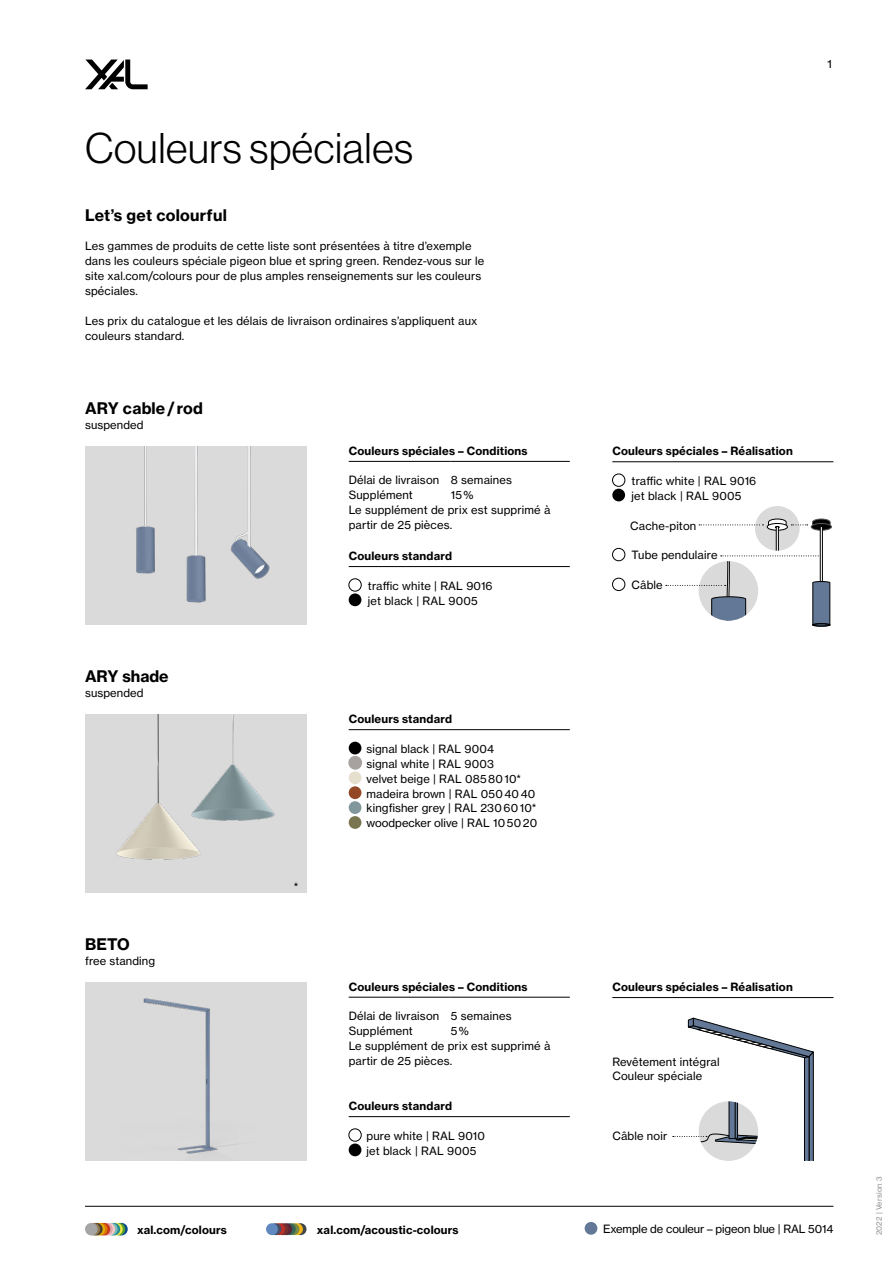
<style>
.page{position:relative;width:893px;height:1263px;background:#fff}
.page>*{position:absolute;margin:0;border:0;box-sizing:border-box;transform-origin:0 0}
.t1{font:42px "N Haas Grotesk DS Pro 45 Lt";letter-spacing:.015em;color:#000}
.t2{font:15.75px "N Haas Grotesk TX Pro 75 Bd";letter-spacing:.01em;color:#000}
.t3{font:11.25px/14.9px "N Haas Grotesk TX Pro 55 Rg";letter-spacing:.015em;color:#000}
.t4{font:11.25px "N Haas Grotesk TX Pro 75 Bd";letter-spacing:.015em;color:#000}
.t5{font:11.25px "N Haas Grotesk TX Pro 55 Rg";letter-spacing:-.01em;color:#000}
.t6{font:7.5px "N Haas Grotesk TX Pro 55 Rg";letter-spacing:.015em;color:#929292}
</style>
<div class="page">
<div style="left:85px;top:446px;width:221px;height:179px;background:#dadada"></div>
<img style="left:230px;top:446px;width:40px;height:133px">
<img style="left:186px;top:446px;width:20px;height:157px">
<img style="left:136px;top:446px;width:19px;height:128px">
<div style="left:85px;top:982px;width:221px;height:179px;background:#dadada"></div>
<img style="left:143px;top:998px;width:92px;height:156px">
<svg style="left:85px;top:60px;width:63px;height:29px"></svg>
<hr style="left:85px;top:1206px;width:748px;height:1px;background:#000">
<div style="left:85px;top:714px;width:221px;height:179px;background:#dadada"></div>
<img style="left:219px;top:714px;width:56px;height:107px">
<img style="left:116px;top:714px;width:103px;height:146px">
<svg style="left:115px;top:1223px;width:13px;height:12px"></svg>
<div style="left:113px;top:1223px;width:12px;height:12px;background:#549f2d;border-radius:50%"></div>
<svg style="left:110px;top:1223px;width:13px;height:12px"></svg>
<svg style="left:108px;top:1223px;width:12px;height:12px"></svg>
<svg style="left:105px;top:1223px;width:13px;height:12px"></svg>
<div style="left:103px;top:1223px;width:12px;height:12px;background:#f9c9c9;border-radius:50%"></div>
<svg style="left:100px;top:1223px;width:13px;height:12px"></svg>
<div style="left:98px;top:1223px;width:12px;height:12px;background:#c4341b;border-radius:50%"></div>
<svg style="left:95px;top:1223px;width:13px;height:12px"></svg>
<div style="left:93px;top:1223px;width:12px;height:12px;background:#e0ab04;border-radius:50%"></div>
<svg style="left:90px;top:1223px;width:13px;height:12px"></svg>
<div style="left:88px;top:1223px;width:12px;height:12px;background:#8e7850;border-radius:50%"></div>
<div style="left:85px;top:1223px;width:13px;height:12px;background:#a6a5a5;border-radius:50%"></div>
<div style="left:295px;top:1223px;width:11px;height:12px;background:#414549;border-radius:50%"></div>
<svg style="left:291px;top:1223px;width:12px;height:12px"></svg>
<div style="left:287px;top:1223px;width:12px;height:12px;background:#798a45;border-radius:50%"></div>
<svg style="left:284px;top:1223px;width:12px;height:12px"></svg>
<div style="left:280px;top:1223px;width:12px;height:12px;background:#5c263a;border-radius:50%"></div>
<div style="left:277px;top:1223px;width:12px;height:12px;background:#733230;border-radius:50%"></div>
<svg style="left:273px;top:1223px;width:12px;height:12px"></svg>
<div style="left:270px;top:1223px;width:11px;height:12px;background:#474e66;border-radius:50%"></div>
<div style="left:266px;top:1223px;width:12px;height:12px;background:#6189bf;border-radius:50%"></div>
<div style="left:612px;top:474px;width:13px;height:12px;border:1px solid #000;border-radius:50%"></div>
<div style="left:612px;top:489px;width:13px;height:12px;background:#000;border-radius:50%"></div>
<div style="left:612px;top:548px;width:13px;height:13px;border:1px solid #000;border-radius:50%"></div>
<div style="left:612px;top:578px;width:13px;height:13px;border:1px solid #000;border-radius:50%"></div>
<div style="left:349px;top:579px;width:12px;height:12px;border:1px solid #000;border-radius:50%"></div>
<div style="left:349px;top:593px;width:12px;height:13px;background:#000;border-radius:50%"></div>
<hr style="left:612px;top:461px;width:221px;height:1px;background:#000">
<hr style="left:349px;top:566px;width:221px;height:1px;background:#000">
<div style="left:349px;top:1129px;width:12px;height:12px;border:1px solid #000;border-radius:50%"></div>
<div style="left:349px;top:1143px;width:12px;height:13px;background:#000;border-radius:50%"></div>
<hr style="left:612px;top:997px;width:221px;height:1px;background:#000">
<hr style="left:349px;top:1116px;width:221px;height:1px;background:#000">
<div style="left:585px;top:1222px;width:12px;height:13px;background:#637897;border-radius:50%"></div>
<svg style="left:673px;top:1017px;width:141px;height:144px"></svg>
<div style="left:811px;top:523px;width:21px;height:7px;border:1px solid #575756;border-radius:50%"></div>
<div style="left:755px;top:506px;width:45px;height:45px;background:#dadada;border-radius:50%"></div>
<svg style="left:666px;top:519px;width:165px;height:107px"></svg>
<hr style="left:349px;top:729px;width:221px;height:1px;background:#000">
<div style="left:349px;top:742px;width:12px;height:12px;background:#000;border-radius:50%"></div>
<div style="left:349px;top:756px;width:13px;height:13px;background:#a7a2a0;border-radius:50%"></div>
<div style="left:349px;top:756px;width:13px;height:13px;border:1px solid #a7a2a0;border-radius:50%"></div>
<div style="left:349px;top:771px;width:12px;height:13px;background:#e6dfcd;border-radius:50%"></div>
<div style="left:349px;top:786px;width:12px;height:13px;background:#934724;border-radius:50%"></div>
<div style="left:349px;top:801px;width:12px;height:13px;background:#82979b;border-radius:50%"></div>
<div style="left:349px;top:816px;width:12px;height:13px;background:#797550;border-radius:50%"></div>
<hr style="left:349px;top:461px;width:102px;height:1px;background:#000">
<hr style="left:451px;top:461px;width:119px;height:1px;background:#000">
<hr style="left:349px;top:997px;width:102px;height:1px;background:#000">
<hr style="left:451px;top:997px;width:119px;height:1px;background:#000">
<h1 class="t1" style="left:85px;top:125px;width:330px">Couleurs spéciales</h1>
<h2 class="t2" style="left:85px;top:205px;width:143px">Let’s get colourful</h2>
<p class="t3" style="left:85px;top:239px;width:401px">Les gammes de produits de cette liste sont présentées à titre d’exemple dans les couleurs spéciale pigeon blue et spring green. Rendez-vous sur le site xal.com/colours pour de plus amples renseignements sur les couleurs spéciales.</p>
<p class="t3" style="left:85px;top:313px;width:394px">Les prix du catalogue et les délais de livraison ordinaires s’appliquent aux couleurs standard.</p>
<h2 class="t2" style="left:85px;top:398px;width:119px">ARY cable / rod</h2>
<p class="t3" style="left:85px;top:417px;width:60px">suspended</p>
<h2 class="t2" style="left:85px;top:666px;width:85px">ARY shade</h2>
<p class="t3" style="left:85px;top:685px;width:60px">suspended</p>
<h2 class="t2" style="left:85px;top:934px;width:46px">BETO</h2>
<p class="t3" style="left:85px;top:953px;width:72px">free standing</p>
<p class="t3" style="left:294px;top:879px;width:6px">*</p>
<p class="t4" style="left:349px;top:444px;width:180px">Couleurs spéciales – Conditions</p>
<p class="t3" style="left:349px;top:472px;width:165px">Délai de livraison 8 semaines<br>Supplément</p>
<p class="t3" style="left:349px;top:487px;width:203px;text-indent:102px">15 %<br>Le supplément de prix est supprimé à partir de 25 pièces.</p>
<p class="t4" style="left:349px;top:549px;width:105px">Couleurs standard</p>
<p class="t3" style="left:368px;top:578px;width:126px">traffic white | RAL 9016 jet black | RAL 9005</p>
<p class="t4" style="left:349px;top:712px;width:105px">Couleurs standard</p>
<p class="t3" style="left:367px;top:741px;width:172px">signal black | RAL 9004<br>signal white | RAL 9003<br>velvet beige | RAL 085 80 10* madeira brown | RAL 050 40 40 kingfisher grey | RAL 230 60 10* woodpecker olive | RAL 10 50 20</p>
<p class="t4" style="left:349px;top:980px;width:180px">Couleurs spéciales – Conditions</p>
<p class="t3" style="left:349px;top:1008px;width:164px">Délai de livraison 5 semaines<br>Supplément</p>
<p class="t3" style="left:349px;top:1023px;width:203px;text-indent:102px">5 %<br>Le supplément de prix est supprimé à partir de 25 pièces.</p>
<p class="t4" style="left:349px;top:1099px;width:105px">Couleurs standard</p>
<p class="t3" style="left:367px;top:1128px;width:120px">pure white | RAL 9010 jet black | RAL 9005</p>
<p class="t4" style="left:137px;top:1222px;width:91px">xal.com/colours</p>
<p class="t4" style="left:317px;top:1222px;width:143px">xal.com/acoustic-colours</p>
<p class="t3" style="left:826px;top:56px;width:9px">1</p>
<p class="t4" style="left:612px;top:444px;width:182px">Couleurs spéciales – Réalisation</p>
<p class="t3" style="left:632px;top:473px;width:126px">traffic white | RAL 9016 jet black | RAL 9005</p>
<p class="t3" style="left:630px;top:518px;width:68px">Cache-piton</p>
<p class="t3" style="left:632px;top:548px;width:87px">Tube pendulaire</p>
<p class="t3" style="left:632px;top:578px;width:33px">Câble</p>
<p class="t4" style="left:612px;top:980px;width:182px">Couleurs spéciales – Réalisation</p>
<p class="t3" style="left:612px;top:1054px;width:109px">Revêtement intégral<br>Couleur spéciale</p>
<p class="t3" style="left:612px;top:1128px;width:56px">Câble noir</p>
<p class="t5" style="left:603px;top:1222px;width:232px">Exemple de couleur – pigeon blue | RAL 5014</p>
<p class="t6" style="left:874px;top:1235px;width:60px;rotate:-90deg">2022 | Version 3</p>
</div>
